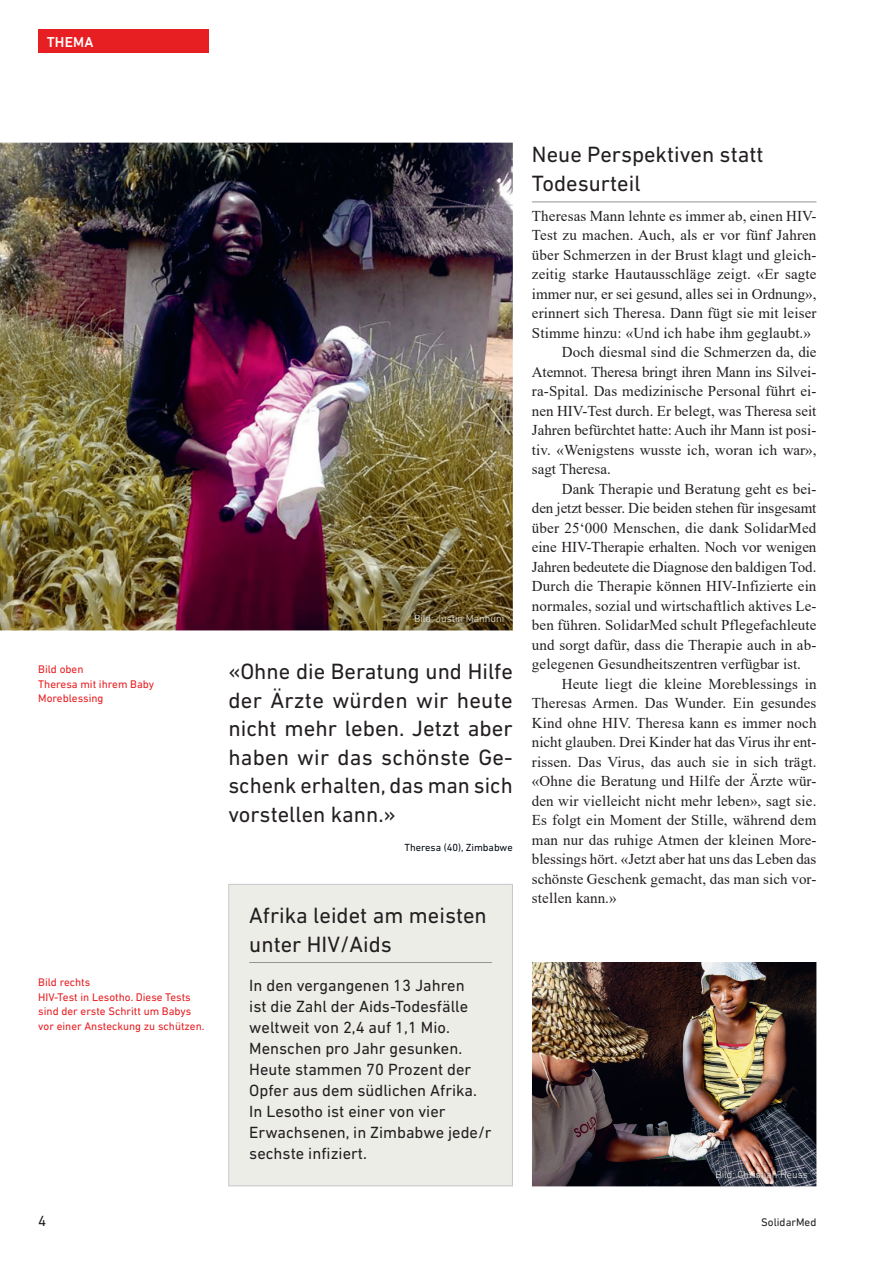
<style>
.page{position:relative;width:893px;height:1263px;background:#fff}
.page>*{position:absolute;margin:0;border:0;box-sizing:border-box;transform-origin:0 0}
.t1{font:22.5px/28.5px "DIN Next LT Pro";color:#231f20}
.t2{font:16.5px/21px "DIN Next LT Pro";color:#231f20}
.t3{font:15px "Times New Roman";letter-spacing:.01em;color:#231f20}
.t4{font:15px "Times New Roman";letter-spacing:-.01em;color:#231f20}
.t5{font:15px "DIN Next LT Pro";color:#231f20}
.t6{font:500 14.7px "DIN Next LT Pro";letter-spacing:.01em;color:#fff}
.t7{font:11.25px/14.7px "DIN Next LT Pro";color:#e81f22}
.t8{font:11.25px "DIN Next LT Pro";color:#231f20}
.t9{font:300 10.5px "DIN Next LT Pro";color:#edede8}
.t10{font:10.5px "DIN Next LT Pro";color:#060c13}
</style>
<div class="page">
<hr style="left:532px;top:202px;width:284px;height:1px;background:#939598">
<div style="left:229px;top:884px;width:283px;height:302px;background:#edede8"></div>
<hr style="left:249px;top:962px;width:243px;height:1px;background:#939598">
<div style="left:228px;top:884px;width:285px;height:302px;border:1px solid #c7c8ca"></div>
<img style="left:532px;top:962px;width:284px;height:224px">
<img style="left:0;top:143px;width:513px;height:487px">
<img style="left:412px;top:612px;width:97px;height:16px">
<img style="left:713px;top:1167px;width:100px;height:17px">
<div style="left:38px;top:30px;width:171px;height:23px;background:#e81f22"></div>
<p class="t6" style="left:47px;top:33px;width:48px">THEMA</p>
<p class="t7" style="left:38px;top:662px;width:117px">Bild oben<br>Theresa mit ihrem Baby<br>Moreblessing</p>
<p class="t7" style="left:38px;top:975px;width:168px">Bild rechts<br>HIV-Test in Lesotho. Diese Tests sind der erste Schritt um Babys vor einer Ansteckung zu schützen.</p>
<p class="t9" style="left:414px;top:612px;width:92px">Bild: Justin Manhuni</p>
<h1 class="t1" style="left:228px;top:657px;width:286px;text-align:justify">«Ohne die Beratung und Hilfe der Ärzte würden wir heute nicht mehr leben. Jetzt aber haben wir das schönste Ge&shy;schenk erhalten, das man sich vorstellen kann.»</h1>
<p class="t10" style="left:404px;top:841px;width:110px">Theresa (40), Zimbabwe</p>
<h1 class="t1" style="left:249px;top:901px;width:239px">Afrika leidet am meisten unter HIV/Aids</h1>
<p class="t2" style="left:249px;top:974px;width:244px">In den vergangenen 13 Jahren<br>ist die Zahl der Aids-Todesfälle weltweit von 2,4 auf 1,1 Mio.<br>Menschen pro Jahr gesunken.<br>Heute stammen 70 Prozent der<br>Opfer aus dem südlichen Afrika.<br>In Lesotho ist einer von vier<br>Erwachsenen, in Zimbabwe jede/r sechste infiziert.</p>
<h1 class="t1" style="left:532px;top:140px;width:233px">Neue Perspektiven statt<br>Todesurteil</h1>
<p class="t3" style="left:532px;top:205px;width:286px">Theresas Mann lehnte es immer ab, einen HIV-</p>
<p class="t3" style="left:532px;top:225px;width:286px">Test zu machen. Auch, als er vor fünf Jahren</p>
<p class="t3" style="left:532px;top:244px;width:286px">über Schmerzen in der Brust klagt und gleich-</p>
<p class="t3" style="left:532px;top:264px;width:286px">zeitig starke Hautausschläge zeigt. «Er sagte</p>
<p class="t3" style="left:532px;top:283px;width:286px">immer nur, er sei gesund, alles sei in Ordnung»,</p>
<p class="t3" style="left:532px;top:303px;width:286px">erinnert sich Theresa. Dann fügt sie mit leiser</p>
<p class="t3" style="left:532px;top:322px;width:281px">Stimme hinzu: «Und ich habe ihm geglaubt.»</p>
<p class="t3" style="left:562px;top:342px;width:256px">Doch diesmal sind die Schmerzen da, die</p>
<p class="t4" style="left:532px;top:361px;width:286px">Atemnot. Theresa bringt ihren Mann ins Silvei-</p>
<p class="t3" style="left:532px;top:381px;width:286px">ra-Spital. Das medizinische Personal führt ei-</p>
<p class="t3" style="left:532px;top:400px;width:286px">nen HIV-Test durch. Er belegt, was Theresa seit</p>
<p class="t3" style="left:532px;top:420px;width:286px">Jahren befürchtet hatte: Auch ihr Mann ist posi-</p>
<p class="t3" style="left:532px;top:439px;width:286px">tiv. «Wenigstens wusste ich, woran ich war»,</p>
<p class="t3" style="left:532px;top:459px;width:80px">sagt Theresa.</p>
<p class="t3" style="left:562px;top:478px;width:256px">Dank Therapie und Beratung geht es bei-</p>
<p class="t3" style="left:532px;top:498px;width:286px">den jetzt besser. Die beiden stehen für insgesamt</p>
<p class="t3" style="left:532px;top:517px;width:286px">über 25‘000 Menschen, die dank SolidarMed</p>
<p class="t3" style="left:532px;top:537px;width:286px">eine HIV-Therapie erhalten. Noch vor wenigen</p>
<p class="t4" style="left:532px;top:556px;width:286px">Jahren bedeutete die Diagnose den baldigen Tod.</p>
<p class="t3" style="left:532px;top:576px;width:286px">Durch die Therapie können HIV-Infizierte ein</p>
<p class="t3" style="left:532px;top:595px;width:286px">normales, sozial und wirtschaftlich aktives Le-</p>
<p class="t3" style="left:532px;top:615px;width:286px">ben führen. SolidarMed schult Pflegefachleute</p>
<p class="t3" style="left:532px;top:634px;width:286px">und sorgt dafür, dass die Therapie auch in ab-</p>
<p class="t3" style="left:532px;top:654px;width:270px">gelegenen Gesundheitszentren verfügbar ist.</p>
<p class="t3" style="left:562px;top:673px;width:256px">Heute liegt die kleine Moreblessings in</p>
<p class="t3" style="left:532px;top:693px;width:286px">Theresas Armen. Das Wunder. Ein gesundes</p>
<p class="t3" style="left:532px;top:712px;width:286px">Kind ohne HIV. Theresa kann es immer noch</p>
<p class="t3" style="left:532px;top:732px;width:286px">nicht glauben. Drei Kinder hat das Virus ihr ent-</p>
<p class="t3" style="left:532px;top:751px;width:286px">rissen. Das Virus, das auch sie in sich trägt.</p>
<p class="t3" style="left:532px;top:771px;width:286px">«Ohne die Beratung und Hilfe der Ärzte wür-</p>
<p class="t3" style="left:532px;top:790px;width:286px">den wir vielleicht nicht mehr leben», sagt sie.</p>
<p class="t3" style="left:532px;top:810px;width:286px">Es folgt ein Moment der Stille, während dem</p>
<p class="t3" style="left:532px;top:829px;width:286px">man nur das ruhige Atmen der kleinen More-</p>
<p class="t3" style="left:532px;top:849px;width:286px">blessings hört. «Jetzt aber hat uns das Leben das</p>
<p class="t3" style="left:532px;top:868px;width:286px">schönste Geschenk gemacht, das man sich vor-</p>
<p class="t3" style="left:532px;top:888px;width:86px">stellen kann.»</p>
<p class="t9" style="left:715px;top:1168px;width:94px">Bild: Christian Heuss</p>
<p class="t5" style="left:38px;top:1212px;width:10px">4</p>
<p class="t8" style="left:761px;top:1215px;width:57px">SolidarMed</p>
</div>
